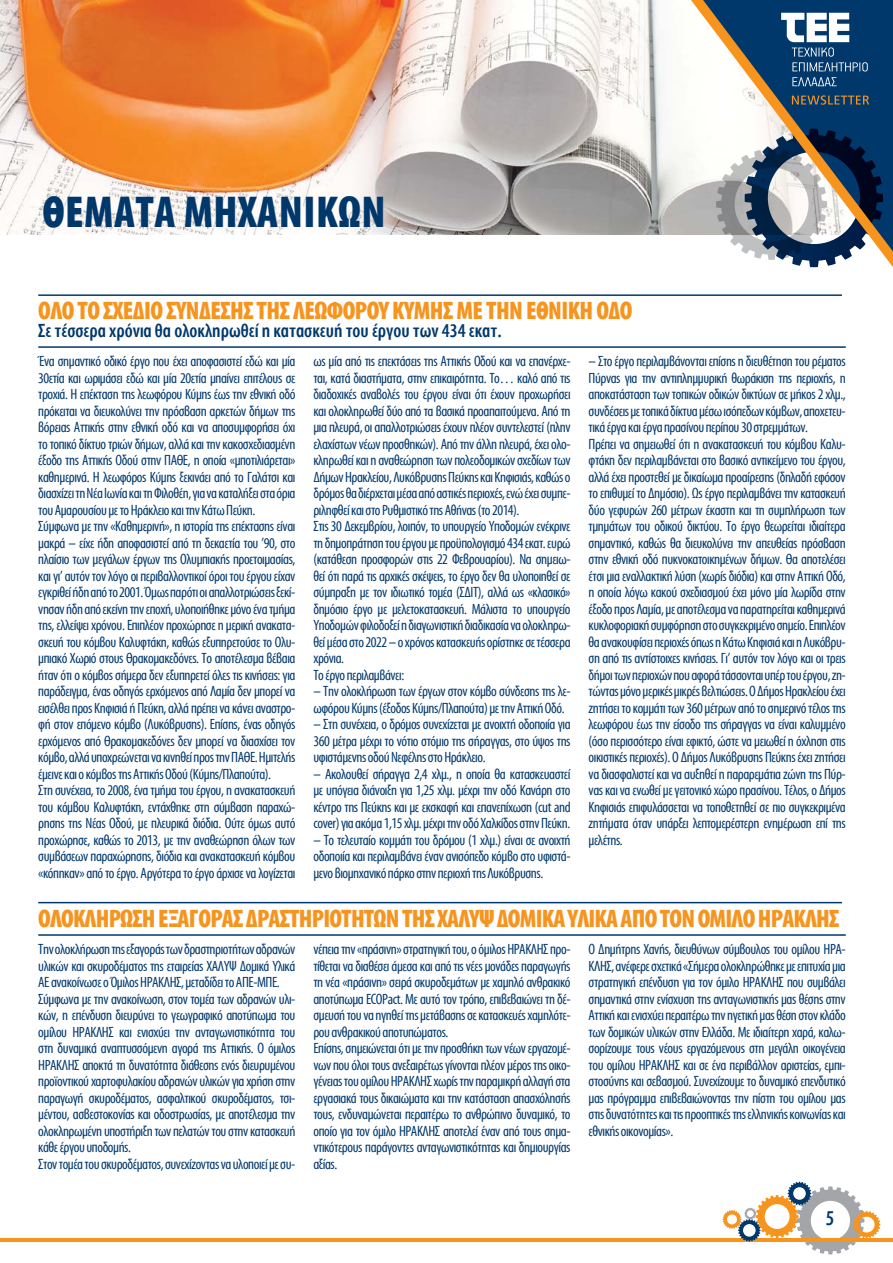
<style>
.page{position:relative;width:893px;height:1263px;background:#fff}
.page>*{position:absolute;margin:0;border:0;box-sizing:border-box;transform-origin:0 0}
.t1{font:700 45px "Myriad Condensed Greek";letter-spacing:.01em;color:#00386c}
.t2{font:700 25.5px "Myriad Condensed Greek";letter-spacing:-.03em;color:#f7941e}
.t3{font:500 21px "Myriad Condensed Greek";color:#00386c}
.t4{font:500 19.5px "Myriad Condensed Greek";color:#00386c}
.t5{font:15px/16.5px "Myriad Condensed Greek";letter-spacing:-.03em;color:#00386c}
</style>
<div class="page">
<hr style="left:0;top:1238px;width:893px;height:3px;background:#f7941e">
<svg style="left:723px;top:1182px;width:157px;height:72px"></svg>
<img style="left:0;top:0;width:691px;height:234px">
<svg style="left:691px;top:0;width:202px;height:267px"></svg>
<svg style="left:792px;top:95px;width:77px;height:10px"></svg>
<svg style="left:781px;top:13px;width:87px;height:58px"></svg>
<svg style="left:792px;top:77px;width:45px;height:9px"></svg>
<hr style="left:38px;top:346px;width:808px;height:2px;background:#00386c">
<hr style="left:38px;top:934px;width:808px;height:2px;background:#00386c">
<hr style="left:38px;top:294px;width:804px;height:2px;background:#00386c">
<hr style="left:38px;top:902px;width:804px;height:1px;background:#00386c">
<h1 class="t1" style="left:43px;top:189px;width:345px">ΘΕΜΑΤΑ ΜΗΧΑΝΙΚΩΝ</h1>
<h2 class="t2" style="left:38px;top:298px;width:596px">ΟΛΟ ΤΟ ΣΧΕΔΙΟ ΣΥΝΔΕΣΗΣ ΤΗΣ ΛΕΩΦΟΡΟΥ ΚΥΜΗΣ ΜΕ ΤΗΝ ΕΘΝΙΚΗ ΟΔΟ</h2>
<h3 class="t4" style="left:38px;top:321px;width:465px">Σε τέσσερα χρόνια θα ολοκληρωθεί η κατασκευή του έργου των 434 εκατ.</h3>
<p class="t5" style="left:38px;top:353px;width:259px">Ένα σημαντικό οδικό έργο που έχει αποφασιστεί εδώ και μία 30ετία και ωριμάσει εδώ και μία 20ετία μπαίνει επιτέλους σε τροχιά. Η επέκταση της λεωφόρου Κύμης έως την εθνική οδό πρόκειται να διευκολύνει την πρόσβαση αρκετών δήμων της βόρειας Αττικής στην εθνική οδό και να αποσυμφορήσει όχι το τοπικό δίκτυο τριών δήμων, αλλά και την κακοσχεδιασμένη έξοδο της Αττικής Οδού στην ΠΑΘΕ, η οποία «μποτιλιάρεται» καθημερινά. Η λεωφόρος Κύμης ξεκινάει από το Γαλάτσι και διασχίζει τη Νέα Ιωνία και τη Φιλοθέη, για να καταλήξει στα όρια του Αμαρουσίου με το Ηράκλειο και την Κάτω Πεύκη.<br>Σύμφωνα με την «Καθημερινή», η ιστορία της επέκτασης είναι μακρά – είχε ήδη αποφασιστεί από τη δεκαετία του ’90, στο πλαίσιο των μεγάλων έργων της Ολυμπιακής προετοιμασίας, και γι’ αυτόν τον λόγο οι περιβαλλοντικοί όροι του έργου είχαν εγκριθεί ήδη από το 2001. Όμως παρότι οι απαλλοτριώσεις ξεκί&shy;νησαν ήδη από εκείνη την εποχή, υλοποιήθηκε μόνο ένα τμήμα της, ελλείψει χρόνου. Επιπλέον προχώρησε η μερική ανακατα&shy;σκευή του κόμβου Καλυφτάκη, καθώς εξυπηρετούσε το Ολυ&shy;μπιακό Χωριό στους Θρακομακεδόνες. Το αποτέλεσμα βέβαια ήταν ότι ο κόμβος σήμερα δεν εξυπηρετεί όλες τις κινήσεις: για παράδειγμα, ένας οδηγός ερχόμενος από Λαμία δεν μπορεί να εισέλθει προς Κηφισιά ή Πεύκη, αλλά πρέπει να κάνει αναστρο&shy;φή στον επόμενο κόμβο (Λυκόβρυσης). Επίσης, ένας οδηγός ερχόμενος από Θρακομακεδόνες δεν μπορεί να διασχίσει τον κόμβο, αλλά υποχρεώνεται να κινηθεί προς την ΠΑΘΕ. Ημιτελής έμεινε και ο κόμβος της Αττικής Οδού (Κύμης/Πλαπούτα).<br>Στη συνέχεια, το 2008, ένα τμήμα του έργου, η ανακατασκευή του κόμβου Καλυφτάκη, εντάχθηκε στη σύμβαση παραχώ&shy;ρησης της Νέας Οδού, με πλευρικά διόδια. Ούτε όμως αυτό προχώρησε, καθώς το 2013, με την αναθεώρηση όλων των συμβάσεων παραχώρησης, διόδια και ανακατασκευή κόμβου «κόπηκαν» από το έργο. Αργότερα το έργο άρχισε να λογίζεται</p>
<p class="t5" style="left:313px;top:353px;width:259px">ως μία από τις επεκτάσεις της Αττικής Οδού και να επανέρχε&shy;ται, κατά διαστήματα, στην επικαιρότητα. Το… καλό από τις διαδοχικές αναβολές του έργου είναι ότι έχουν προχωρήσει και ολοκληρωθεί δύο από τα βασικά προαπαιτούμενα. Από τη μια πλευρά, οι απαλλοτριώσεις έχουν πλέον συντελεστεί (πλην ελαχίστων νέων προσθηκών). Από την άλλη πλευρά, έχει ολο&shy;κληρωθεί και η αναθεώρηση των πολεοδομικών σχεδίων των Δήμων Ηρακλείου, Λυκόβρυσης Πεύκης και Κηφισιάς, καθώς ο δρόμος θα διέρχεται μέσα από αστικές περιοχές, ενώ έχει συμπε&shy;ριληφθεί και στο Ρυθμιστικό της Αθήνας (το 2014).<br>Στις 30 Δεκεμβρίου, λοιπόν, το υπουργείο Υποδομών ενέκρινε τη δημοπράτηση του έργου με προϋπολογισμό 434 εκατ. ευρώ (κατάθεση προσφορών στις 22 Φεβρουαρίου). Να σημειω&shy;θεί ότι παρά τις αρχικές σκέψεις, το έργο δεν θα υλοποιηθεί σε σύμπραξη με τον ιδιωτικό τομέα (ΣΔΙΤ), αλλά ως «κλασικό» δημόσιο έργο με μελετοκατασκευή. Μάλιστα το υπουργείο Υποδομών φιλοδοξεί η διαγωνιστική διαδικασία να ολοκληρω&shy;θεί μέσα στο 2022 – ο χρόνος κατασκευής ορίστηκε σε τέσσερα χρόνια.<br>Το έργο περιλαμβάνει:</p>
<p class="t5" style="left:313px;top:683px;width:259px">– Την ολοκλήρωση των έργων στον κόμβο σύνδεσης της λε&shy;ωφόρου Κύμης (έξοδος Κύμης/Πλαπούτα) με την Αττική Οδό.</p>
<p class="t5" style="left:313px;top:716px;width:259px;text-align:justify">– Στη συνέχεια, ο δρόμος συνεχίζεται με ανοιχτή οδοποιία για 360 μέτρα μέχρι το νότιο στόμιο της σήραγγας, στο ύψος της υφιστάμενης οδού Νεφέλης στο Ηράκλειο.</p>
<p class="t5" style="left:313px;top:766px;width:259px;text-align:justify">– Ακολουθεί σήραγγα 2,4 χλμ., η οποία θα κατασκευαστεί με υπόγεια διάνοιξη για 1,25 χλμ. μέχρι την οδό Κανάρη στο κέντρο της Πεύκης και με εκσκαφή και επανεπίχωση (cut and cover) για ακόμα 1,15 χλμ. μέχρι την οδό Χαλκίδος στην Πεύκη.</p>
<p class="t5" style="left:313px;top:832px;width:259px;text-align:justify">– Το τελευταίο κομμάτι του δρόμου (1 χλμ.) είναι σε ανοιχτή οδοποιία και περιλαμβάνει έναν ανισόπεδο κόμβο στο υφιστά&shy;μενο βιομηχανικό πάρκο στην περιοχή της Λυκόβρυσης.</p>
<p class="t5" style="left:589px;top:353px;width:259px">– Στο έργο περιλαμβάνονται επίσης η διευθέτηση του ρέματος Πύρνας για την αντιπλημμυρική θωράκιση της περιοχής, η αποκατάσταση των τοπικών οδικών δικτύων σε μήκος 2 χλμ., συνδέσεις με τοπικά δίκτυα μέσω ισόπεδων κόμβων, αποχετευ&shy;τικά έργα και έργα πρασίνου περίπου 30 στρεμμάτων.<br>Πρέπει να σημειωθεί ότι η ανακατασκευή του κόμβου Καλυ&shy;φτάκη δεν περιλαμβάνεται στο βασικό αντικείμενο του έργου, αλλά έχει προστεθεί με δικαίωμα προαίρεσης (δηλαδή εφόσον το επιθυμεί το Δημόσιο). Ως έργο περιλαμβάνει την κατασκευή δύο γεφυρών 260 μέτρων έκαστη και τη συμπλήρωση των τμημάτων του οδικού δικτύου. Το έργο θεωρείται ιδιαίτερα σημαντικό, καθώς θα διευκολύνει την απευθείας πρόσβαση στην εθνική οδό πυκνοκατοικημένων δήμων. Θα αποτελέσει έτσι μια εναλλακτική λύση (χωρίς διόδια) και στην Αττική Οδό, η οποία λόγω κακού σχεδιασμού έχει μόνο μία λωρίδα στην έξοδο προς Λαμία, με αποτέλεσμα να παρατηρείται καθημερινά κυκλοφοριακή συμφόρηση στο συγκεκριμένο σημείο. Επιπλέον θα ανακουφίσει περιοχές όπως η Κάτω Κηφισιά και η Λυκόβρυ&shy;ση από τις αντίστοιχες κινήσεις. Γι’ αυτόν τον λόγο και οι τρεις δήμοι των περιοχών που αφορά τάσσονται υπέρ του έργου, ζη&shy;τώντας μόνο μερικές μικρές βελτιώσεις. Ο Δήμος Ηρακλείου έχει ζητήσει το κομμάτι των 360 μέτρων από το σημερινό τέλος της λεωφόρου έως την είσοδο της σήραγγας να είναι καλυμμένο (όσο περισσότερο είναι εφικτό, ώστε να μειωθεί η όχληση στις οικιστικές περιοχές). Ο Δήμος Λυκόβρυσης Πεύκης έχει ζητήσει να διασφαλιστεί και να αυξηθεί η παραρεμάτια ζώνη της Πύρ&shy;νας και να ενωθεί με γειτονικό χώρο πρασίνου. Τέλος, ο Δήμος Κηφισιάς επιφυλάσσεται να τοποθετηθεί σε πιο συγκεκριμένα ζητήματα όταν υπάρξει λεπτομερέστερη ενημέρωση επί της μελέτης.</p>
<h2 class="t2" style="left:38px;top:905px;width:803px">ΟΛΟΚΛΗΡΩΣΗ ΕΞΑΓΟΡΑΣ ΔΡΑΣΤΗΡΙΟΤΗΤΩΝ ΤΗΣ ΧΑΛΥΨ ΔΟΜΙΚΑ ΥΛΙΚΑ ΑΠΟ ΤΟΝ ΟΜΙΛΟ ΗΡΑΚΛΗΣ</h2>
<p class="t5" style="left:38px;top:941px;width:259px">Την ολοκλήρωση της εξαγοράς των δραστηριοτήτων αδρανών υλικών και σκυροδέματος της εταιρείας ΧΑΛΥΨ Δομικά Υλικά ΑΕ ανακοίνωσε ο Όμιλος ΗΡΑΚΛΗΣ, μεταδίδει το ΑΠΕ-ΜΠΕ.<br>Σύμφωνα με την ανακοίνωση, στον τομέα των αδρανών υλι&shy;κών, η επένδυση διευρύνει το γεωγραφικό αποτύπωμα του ομίλου ΗΡΑΚΛΗΣ και ενισχύει την ανταγωνιστικότητα του στη δυναμικά αναπτυσσόμενη αγορά της Αττικής. Ο όμιλος ΗΡΑΚΛΗΣ αποκτά τη δυνατότητα διάθεσης ενός διευρυμένου προϊοντικού χαρτοφυλακίου αδρανών υλικών για χρήση στην παραγωγή σκυροδέματος, ασφαλτικού σκυροδέματος, τσι&shy;μέντου, ασβεστοκονίας και οδοστρωσίας, με αποτέλεσμα την ολοκληρωμένη υποστήριξη των πελατών του στην κατασκευή κάθε έργου υποδομής.<br>Στον τομέα του σκυροδέματος, συνεχίζοντας να υλοποιεί με συ-</p>
<p class="t5" style="left:313px;top:941px;width:259px">νέπεια την «πράσινη» στρατηγική του, ο όμιλος ΗΡΑΚΛΗΣ προ&shy;τίθεται να διαθέσει άμεσα και από τις νέες μονάδες παραγωγής τη νέα «πράσινη» σειρά σκυροδεμάτων με χαμηλό ανθρακικό αποτύπωμα ECOPact. Με αυτό τον τρόπο, επιβεβαιώνει τη δέ&shy;σμευσή του να ηγηθεί της μετάβασης σε κατασκευές χαμηλότε&shy;ρου ανθρακικού αποτυπώματος.<br>Επίσης, σημειώνεται ότι με την προσθήκη των νέων εργαζομέ&shy;νων που όλοι τους ανεξαιρέτως γίνονται πλέον μέρος της οικο&shy;γένειας του ομίλου ΗΡΑΚΛΗΣ χωρίς την παραμικρή αλλαγή στα εργασιακά τους δικαιώματα και την κατάσταση απασχόλησής τους, ενδυναμώνεται περαιτέρω το ανθρώπινο δυναμικό, το οποίο για τον όμιλο ΗΡΑΚΛΗΣ αποτελεί έναν από τους σημα&shy;ντικότερους παράγοντες ανταγωνιστικότητας και δημιουργίας αξίας.</p>
<p class="t5" style="left:589px;top:941px;width:259px;text-align:justify">Ο Δημήτρης Χανής, διευθύνων σύμβουλος του ομίλου ΗΡΑ-ΚΛΗΣ, ανέφερε σχετικά «Σήμερα ολοκληρώθηκε με επιτυχία μια στρατηγική επένδυση για τον όμιλο ΗΡΑΚΛΗΣ που συμβάλει σημαντικά στην ενίσχυση της ανταγωνιστικής μας θέσης στην Αττική και ενισχύει περαιτέρω την ηγετική μας θέση στον κλάδο των δομικών υλικών στην Ελλάδα. Με ιδιαίτερη χαρά, καλω&shy;σορίζουμε τους νέους εργαζόμενους στη μεγάλη οικογένεια του ομίλου ΗΡΑΚΛΗΣ και σε ένα περιβάλλον αριστείας, εμπι&shy;στοσύνης και σεβασμού. Συνεχίζουμε το δυναμικό επενδυτικό μας πρόγραμμα επιβεβαιώνοντας την πίστη του ομίλου μας στις δυνατότητες και τις προοπτικές της ελληνικής κοινωνίας και εθνικής οικονομίας».</p>
<h3 class="t3" style="left:826px;top:1208px;width:10px">5</h3>
</div>
